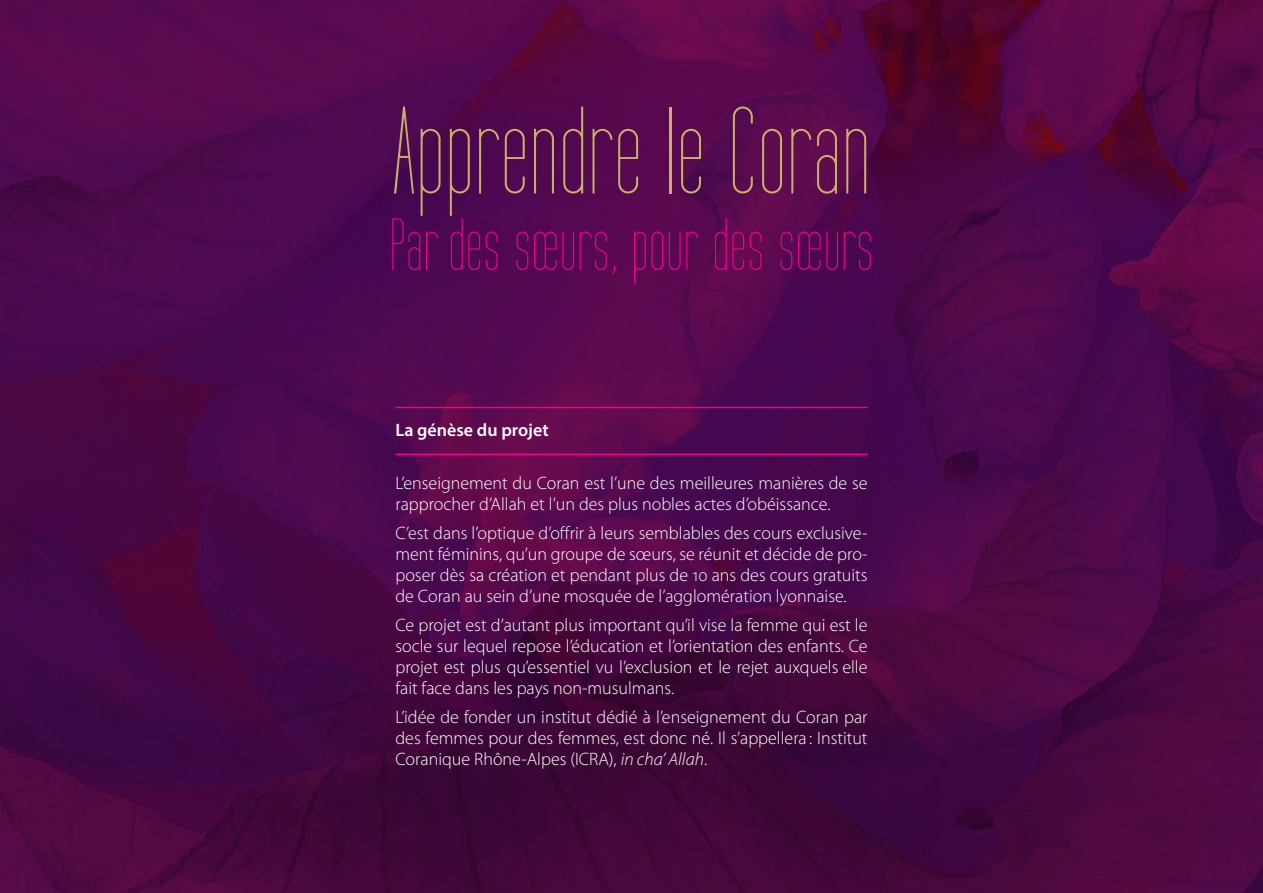
<style>
.page{position:relative;width:1263px;height:893px;background:#fff}
.page>*{position:absolute;margin:0;border:0;box-sizing:border-box;transform-origin:0 0}
.t1{font:126px "Tall Films";color:#c9b068}
.t2{font:75px "Tall Films";color:#ec008c}
.t3{font:300 18px/21px "Myriad Pro";color:#fff;text-align:justify}
.t4{font:600 18px "Myriad Pro";color:#fff}
.s1{font-style:italic}
</style>
<div class="page">
<img style="left:0;top:0;width:1263px;height:893px">
<hr style="left:395px;top:453px;width:472px;height:2px;background:#ec008c">
<hr style="left:395px;top:407px;width:472px;height:1px;background:#ec008c">
<h1 class="t1" style="left:392px;top:93px;width:480px">Apprendre le Coran</h1>
<h2 class="t2" style="left:389px;top:210px;width:486px">Par des sœurs, pour des sœurs</h2>
<p class="t4" style="left:395px;top:419px;width:155px">La génèse du projet</p>
<p class="t3" style="left:395px;top:472px;width:474px">L’enseignement du Coran est l’une des meilleures manières de se rapprocher d’Allah et l’un des plus nobles actes d’obéissance.</p>
<p class="t3" style="left:395px;top:522px;width:474px">C’est dans l’optique d’offrir à leurs semblables des cours exclusive&shy;ment féminins, qu’un groupe de sœurs, se réunit et décide de pro&shy;poser dès sa création et pendant plus de 10 ans des cours gratuits de Coran au sein d’une mosquée de l’agglomération lyonnaise.</p>
<p class="t3" style="left:395px;top:614px;width:474px">Ce projet est d’autant plus important qu’il vise la femme qui est le socle sur lequel repose l’éducation et l’orientation des enfants. Ce projet est plus qu’essentiel vu l’exclusion et le rejet auxquels elle fait face dans les pays non-musulmans.</p>
<p class="t3" style="left:395px;top:707px;width:474px">L’idée de fonder un institut dédié à l’enseignement du Coran par des femmes pour des femmes, est donc né. Il s’appellera : Institut Coranique Rhône-Alpes (ICRA), <span class="s1">in cha’ Allah</span>.</p>
</div>
